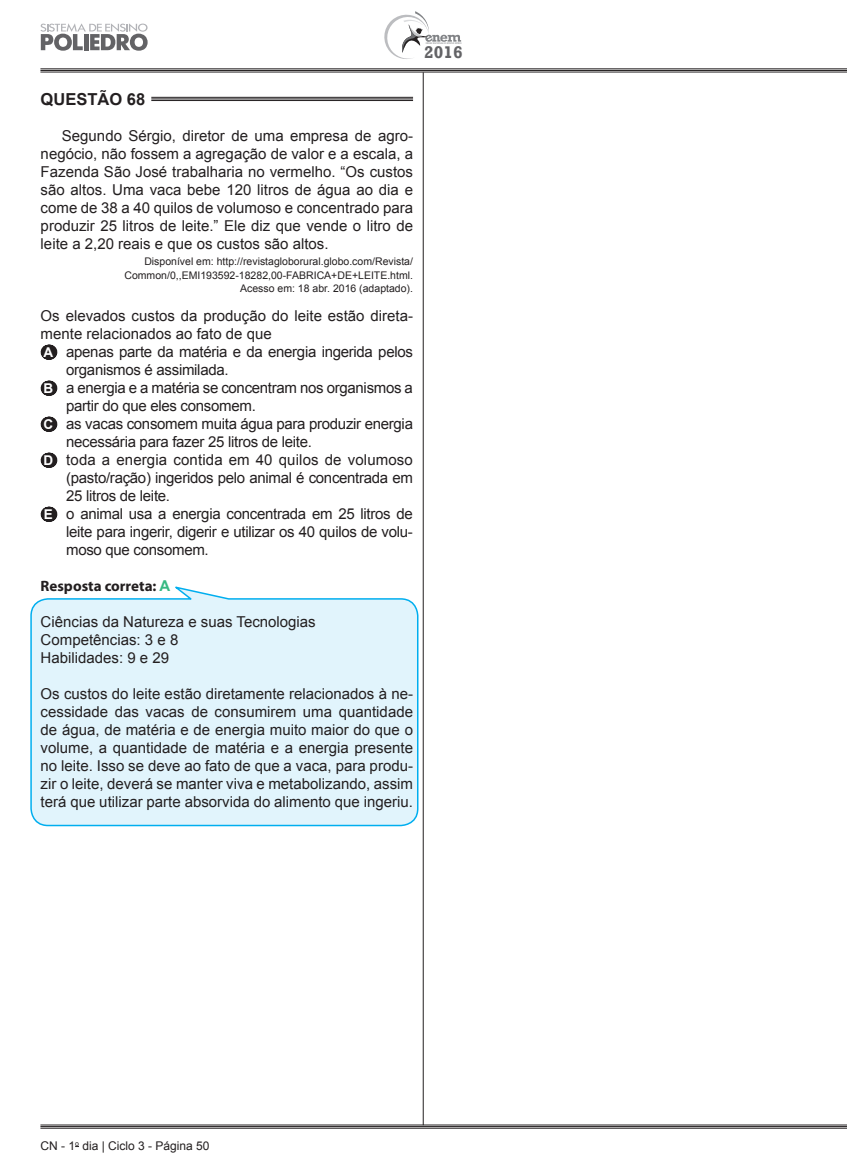
<style>
.page{position:relative;width:847px;height:1174px;background:#fff}
.page>*{position:absolute;margin:0;border:0;box-sizing:border-box;transform-origin:0 0}
.t1{font:700 17.4px "Rockwell";color:#636366}
.t2{font:700 16.5px "Arial";color:#231f20}
.t3{font:15px/18px "Arial";letter-spacing:-.02em;color:#231f20;text-align:justify}
.t4{font:15px/18px "Arial";color:#231f20}
.t5{font:15px "Arial";letter-spacing:.01em;color:#231f20}
.t6{font:700 15px "Myriad Pro";color:#231f20}
.t7{font:12px "Arial";color:#231f20}
.t8{font:10.5px/13.5px "Arial";color:#231f20;text-align:right}
.s1{font-weight:700;font-size:13.5px;color:#fff}
.s2{font-family:"Arial";color:#38b983}
</style>
<div class="page">
<svg style="left:30px;top:586px;width:389px;height:241px;background:#def3fb"></svg>
<hr style="left:423px;top:72px;width:1px;height:1053px;background:#231f20">
<hr style="left:40px;top:69px;width:806px;height:1px;background:#231f20">
<hr style="left:40px;top:70px;width:806px;height:1px;background:#231f20">
<hr style="left:40px;top:72px;width:806px;height:1px;background:#231f20">
<hr style="left:40px;top:1124px;width:806px;height:1px;background:#231f20">
<hr style="left:40px;top:1126px;width:806px;height:1px;background:#231f20">
<hr style="left:40px;top:1128px;width:806px;height:1px;background:#231f20">
<svg style="left:40px;top:23px;width:107px;height:28px"></svg>
<svg style="left:384px;top:11px;width:77px;height:48px"></svg>
<hr style="left:151px;top:97px;width:262px;height:1px;background:#231f20">
<hr style="left:151px;top:98px;width:262px;height:1px;background:#231f20">
<hr style="left:151px;top:100px;width:262px;height:1px;background:#231f20">
<svg style="left:48px;top:345px;width:2px;height:15px"></svg>
<svg style="left:48px;top:381px;width:2px;height:15px"></svg>
<svg style="left:48px;top:417px;width:2px;height:15px"></svg>
<svg style="left:48px;top:453px;width:2px;height:15px"></svg>
<svg style="left:48px;top:507px;width:2px;height:15px"></svg>
<p class="t1" style="left:424px;top:42px;width:40px">2016</p>
<p class="t2" style="left:41px;top:88px;width:106px">QUESTÃO 68</p>
<p class="t3" style="left:41px;top:127px;width:374px;text-indent:21px">Segundo Sérgio, diretor de uma empresa de agro&shy;negócio, não fossem a agregação de valor e a escala, a Fazenda São José trabalharia no vermelho. “Os custos são altos. Uma vaca bebe 120 litros de água ao dia e come de 38 a 40 quilos de volumoso e concentrado para produzir 25 litros de leite.” Ele diz que vende o litro de leite a 2,20 reais e que os custos são altos.</p>
<p class="t8" style="left:124px;top:255px;width:290px">Disponível em: http://revistagloborural.globo.com/Revista/<br>Common/0,,EMI193592-18282,00-FABRICA+DE+LEITE.html.<br>Acesso em: 18 abr. 2016 (adaptado).</p>
<p class="t4" style="left:41px;top:307px;width:374px">Os elevados custos da produção do leite estão direta-</p>
<p class="t4" style="left:41px;top:325px;width:232px">mente relacionados ao fato de que</p>
<p class="t3" style="left:43px;top:343px;width:371px"><span class="s1">A</span> apenas parte da matéria e da energia ingerida pelos</p>
<p class="t3" style="left:66px;top:361px;width:164px">organismos é assimilada.</p>
<p class="t3" style="left:43px;top:379px;width:371px"><span class="s1">B</span> a energia e a matéria se concentram nos organismos a</p>
<p class="t3" style="left:66px;top:397px;width:191px">partir do que eles consomem.</p>
<p class="t3" style="left:43px;top:415px;width:371px"><span class="s1">C</span> as vacas consomem muita água para produzir energia</p>
<p class="t3" style="left:66px;top:433px;width:247px">necessária para fazer 25 litros de leite.</p>
<p class="t5" style="left:43px;top:449px;width:371px"><span class="s1">D</span> toda a energia contida em 40 quilos de volumoso</p>
<p class="t3" style="left:66px;top:469px;width:348px">(pasto/ração) ingeridos pelo animal é concentrada em</p>
<p class="t3" style="left:66px;top:487px;width:105px">25 litros de leite.</p>
<p class="t3" style="left:44px;top:505px;width:370px"><span class="s1">E</span> o animal usa a energia concentrada em 25 litros de</p>
<p class="t3" style="left:66px;top:523px;width:348px">leite para ingerir, digerir e utilizar os 40 quilos de volu-</p>
<p class="t3" style="left:66px;top:541px;width:144px">moso que consomem.</p>
<p class="t6" style="left:41px;top:576px;width:131px">Resposta correta: <span class="s2">A</span></p>
<p class="t4" style="left:41px;top:613px;width:276px">Ciências da Natureza e suas Tecnologias<br>Competências: 3 e 8<br>Habilidades: 9 e 29</p>
<p class="t3" style="left:41px;top:685px;width:374px">Os custos do leite estão diretamente relacionados à ne&shy;cessidade das vacas de consumirem uma quantidade de água, de matéria e de energia muito maior do que o volume, a quantidade de matéria e a energia presente no leite. Isso se deve ao fato de que a vaca, para produ&shy;zir o leite, deverá se manter viva e metabolizando, assim terá que utilizar parte absorvida do alimento que ingeriu.</p>
<p class="t7" style="left:40px;top:1137px;width:171px">CN - 1<sup>o</sup> dia | Ciclo 3 - Página 50</p>
</div>
